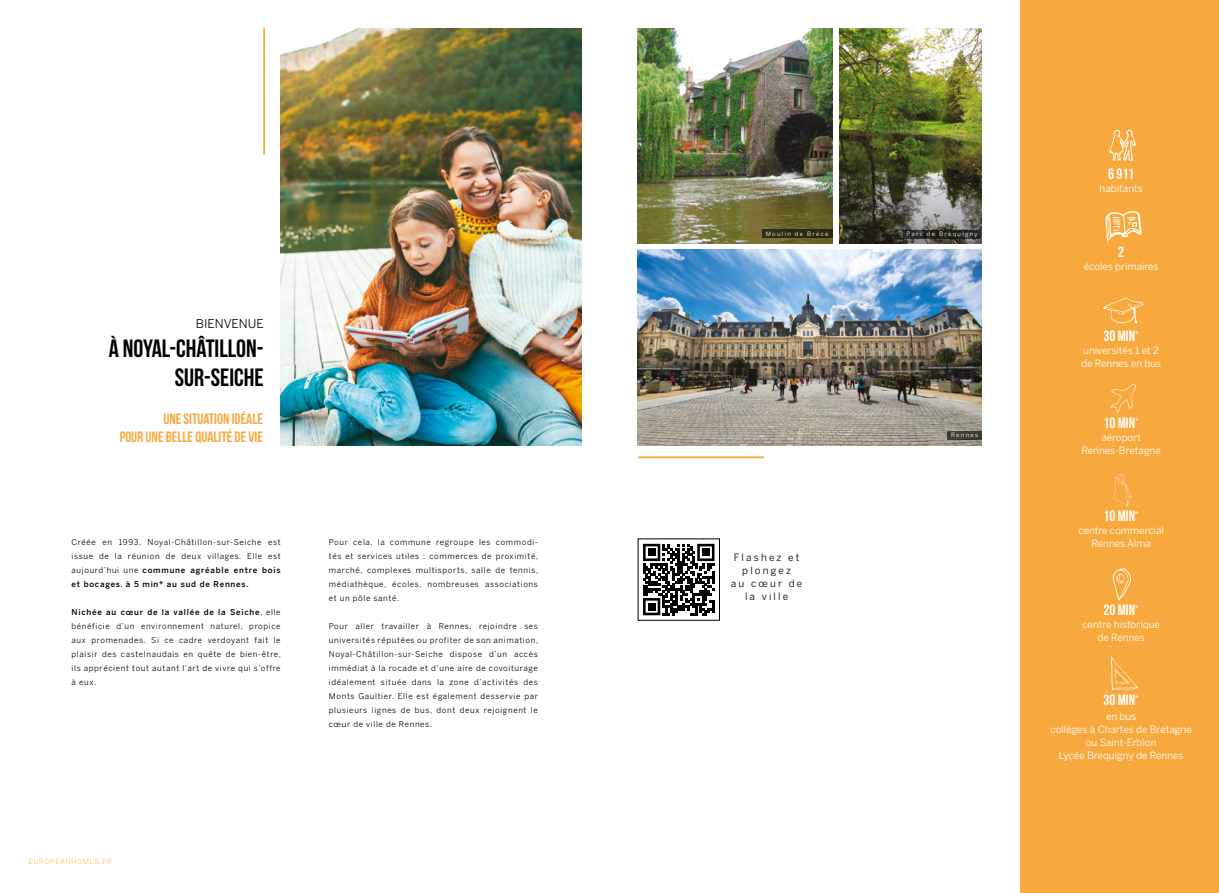
<style>
.page{position:relative;width:1219px;height:893px;background:#fff}
.page>*{position:absolute;margin:0;border:0;box-sizing:border-box;transform-origin:0 0}
.t1{font:25px/29px "Bebas Neue";color:#000;text-align:right}
.t2{font:15px/18px "Bebas Neue";color:#f7a93e;text-align:right}
.t3{font:15px "Bebas Neue";color:#fff}
.t4{font:12px "Benton Sans";color:#000}
.t5{font:10px/13px "Benton Sans";color:#fff;text-align:center}
.t6{font:10px/13px "Benton Sans";letter-spacing:.22em;color:#000;text-align:center}
.t7{font:8px/14px "Benton Sans";letter-spacing:.08em;color:#000;text-align:justify}
.t8{font:300 7px "Benton Sans";letter-spacing:.1em;color:#f7a93e}
.t9{font:6px "Benton Sans";letter-spacing:.22em;color:#fff}
.s1{font-weight:500}
</style>
<div class="page">
<img style="left:638px;top:28px;width:194px;height:216px">
<div style="left:1020px;top:0;width:199px;height:893px;background:#f7a93e"></div>
<img style="left:281px;top:28px;width:300px;height:417px">
<svg style="left:1109px;top:129px;width:27px;height:32px"></svg>
<img style="left:839px;top:28px;width:142px;height:216px">
<img style="left:638px;top:250px;width:343px;height:195px">
<svg style="left:643px;top:544px;width:71px;height:71px"></svg>
<div style="left:648px;top:549px;width:7px;height:7px;background:#000"></div>
<div style="left:702px;top:549px;width:8px;height:7px;background:#000"></div>
<div style="left:648px;top:603px;width:7px;height:7px;background:#000"></div>
<hr style="left:263px;top:28px;width:2px;height:126px;background:#f7a93e">
<hr style="left:638px;top:456px;width:126px;height:2px;background:#f7a93e">
<svg style="left:1112px;top:568px;width:19px;height:32px"></svg>
<svg style="left:1110px;top:384px;width:26px;height:29px"></svg>
<svg style="left:903px;top:230px;width:78px;height:8px"></svg>
<div style="left:947px;top:431px;width:34px;height:8px;background:#3f3d38"></div>
<div style="left:762px;top:230px;width:71px;height:8px;background:#2a270f"></div>
<svg style="left:1105px;top:211px;width:36px;height:31px"></svg>
<svg style="left:1113px;top:473px;width:19px;height:33px"></svg>
<svg style="left:1103px;top:298px;width:40px;height:26px"></svg>
<svg style="left:1111px;top:656px;width:27px;height:34px"></svg>
<h3 class="t4" style="left:196px;top:317px;width:69px">BIENVENUE</h3>
<h1 class="t1" style="left:109px;top:334px;width:156px">À NOYAL-CHÂTILLON-<br>SUR-SEICHE</h1>
<h2 class="t2" style="left:120px;top:409px;width:145px">UNE SITUATION IDÉALE<br>POUR UNE BELLE QUALITÉ DE VIE</h2>
<p class="t7" style="left:72px;top:535px;width:211px">Créée en 1993, Noyal-Châtillon-sur-Seiche est issue de la réunion de deux villages. Elle est aujourd’hui une <span class="s1">commune agréable entre bois et bocages</span>, <span class="s1">à 5 min* au sud de Rennes.</span></p>
<p class="t7" style="left:72px;top:605px;width:211px"><span class="s1">Nichée au cœur de la vallée de la Seiche</span>, elle bénéficie d’un environnement naturel, propice aux promenades. Si ce cadre verdoyant fait le plaisir des castelnaudais en quête de bien-être, ils apprécient tout autant l’art de vivre qui s’offre à eux.</p>
<p class="t7" style="left:329px;top:535px;width:211px">Pour cela, la commune regroupe les commodi&shy;tés et services utiles : commerces de proximité, marché, complexes multisports, salle de tennis, médiathèque, écoles, nombreuses associations et un pôle santé.</p>
<p class="t7" style="left:329px;top:619px;width:211px">Pour aller travailler à Rennes, rejoindre ses universités réputées ou profiter de son animation, Noyal-Châtillon-sur-Seiche dispose d’un accès immédiat à la rocade et d’une aire de covoiturage idéalement située dans la zone d’activités des Monts Gaultier. Elle est également desservie par plusieurs lignes de bus, dont deux rejoignent le cœur de ville de Rennes.</p>
<p class="t8" style="left:29px;top:857px;width:85px">EUROPEANHOMES.FR</p>
<p class="t9" style="left:766px;top:230px;width:64px">Moulin de Brécé</p>
<p class="t6" style="left:731px;top:551px;width:73px">Flashez et plongez<br>au cœur de la ville</p>
<p class="t9" style="left:907px;top:230px;width:73px">Parc de Bréquigny</p>
<p class="t9" style="left:951px;top:432px;width:28px">Rennes</p>
<h2 class="t3" style="left:1108px;top:165px;width:28px">6 911</h2>
<p class="t5" style="left:1100px;top:182px;width:45px">habitants</p>
<h2 class="t3" style="left:1118px;top:243px;width:7px">2</h2>
<p class="t5" style="left:1084px;top:260px;width:76px">écoles primaires</p>
<h2 class="t3" style="left:1104px;top:327px;width:37px">30 MIN<sup>*</sup></h2>
<p class="t5" style="left:1081px;top:344px;width:82px;text-align:left">universités 1 et 2 de Rennes en bus</p>
<h2 class="t3" style="left:1104px;top:414px;width:37px">10 MIN<sup>*</sup></h2>
<p class="t5" style="left:1081px;top:431px;width:81px">aéroport<br>Rennes-Bretagne</p>
<h2 class="t3" style="left:1104px;top:507px;width:37px">10 MIN<sup>*</sup></h2>
<p class="t5" style="left:1078px;top:524px;width:87px">centre commercial<br>Rennes Alma</p>
<h2 class="t3" style="left:1104px;top:601px;width:37px">20 MIN<sup>*</sup></h2>
<p class="t5" style="left:1082px;top:618px;width:79px">centre historique de Rennes</p>
<h2 class="t3" style="left:1104px;top:691px;width:37px">30 MIN<sup>*</sup></h2>
<p class="t5" style="left:1050px;top:710px;width:143px">en bus<br>collèges à Chartes de Bretagne ou Saint-Erblon<br>Lycée Brequigny de Rennes</p>
</div>
